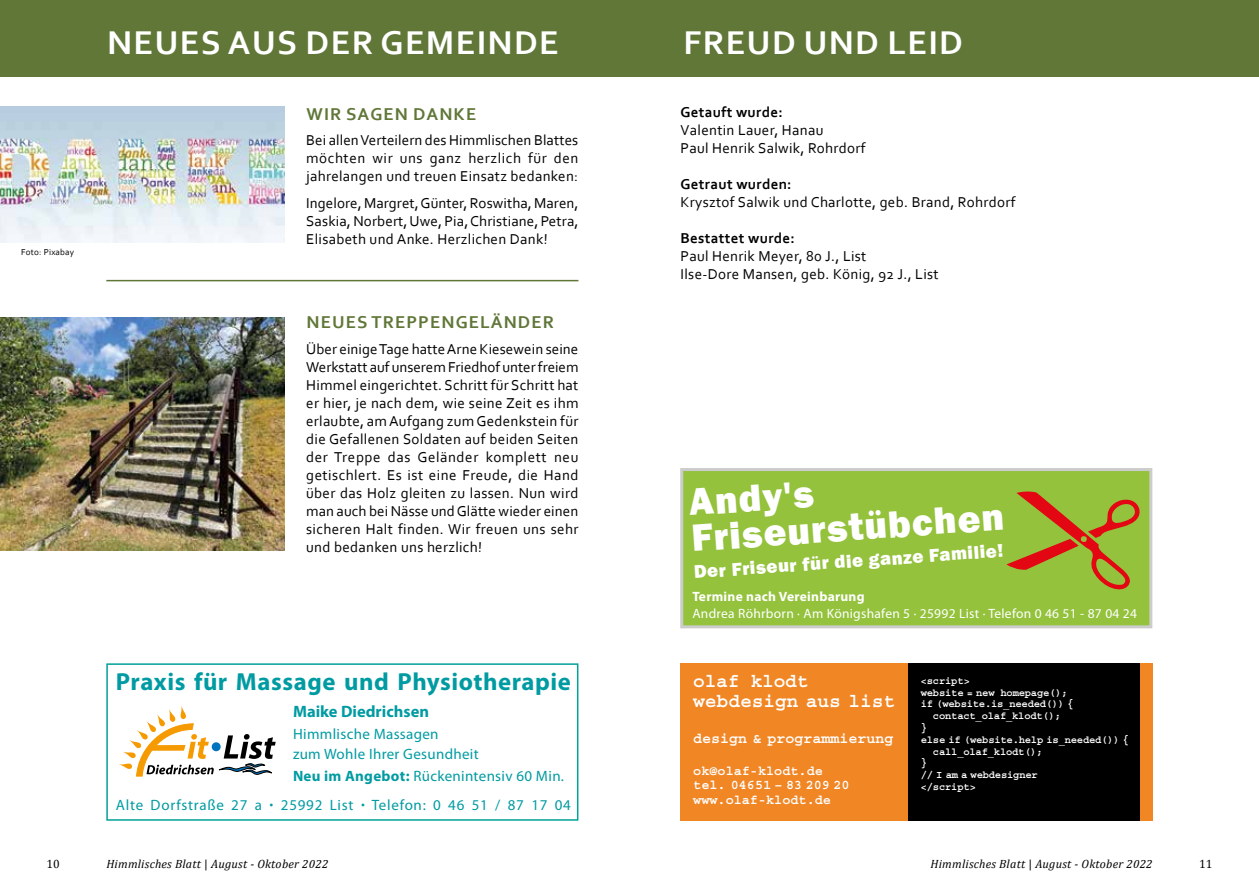
<style>
.page{position:relative;width:1259px;height:893px;background:#fff}
.page>*{position:absolute;margin:0;border:0;box-sizing:border-box;transform-origin:0 0}
.t1{font:800 39px/36px "Franklin Gothic";color:#fff}
.t2{font:700 34.5px "Corbel";letter-spacing:.04em;color:#fff}
.t3{font:700 24.75px "Myriad Pro";letter-spacing:.02em;color:#009ba2}
.t4{font:700 19.5px/19.5px "Courier";color:#fff}
.t5{font:800 18.9px "Franklin Gothic";color:#fff}
.t6{font:700 18px "Corbel";letter-spacing:.06em;color:#607738}
.t7{font:700 16.5px "Myriad Pro";color:#009ba2}
.t8{font:15px/18px "Corbel";letter-spacing:.02em;color:#000;text-align:justify}
.t9{font:15px/28.5px "Myriad Pro";letter-spacing:.05em;color:#009ba2}
.t10{font:700 15px "Corbel";letter-spacing:.02em;color:#000}
.t11{font:15px/19.5px "Myriad Pro";letter-spacing:.02em;color:#009ba2}
.t12{font:700 15px "Courier";color:#fff}
.t13{font:13.5px "Myriad Pro";letter-spacing:.02em;color:#fff}
.t14{font:700 13.5px/14.2px "Courier";color:#fff}
.t15{font:700 13.5px "Myriad Pro";letter-spacing:.02em;color:#fff}
.t16{font:italic 12px "Cambria";letter-spacing:.02em;color:#000}
.t17{font:12px "Cambria";color:#000}
.t18{font:700 10.5px "Courier";letter-spacing:-.02em;color:#fff}
.t19{font:9px "Corbel";letter-spacing:.02em;color:#000}
.s1{font-weight:700}
.s2{font-style:normal}
</style>
<div class="page">
<div style="left:0;top:0;width:629px;height:77px;background:#607738"></div>
<div style="left:629px;top:0;width:630px;height:77px;background:#607738"></div>
<hr style="left:106px;top:280px;width:472px;height:1px;background:#607738">
<div style="left:106px;top:663px;width:472px;height:158px;background:#fff;border:2px solid #00a196"></div>
<svg style="left:119px;top:706px;width:157px;height:71px"></svg>
<div style="left:680px;top:663px;width:472px;height:158px;background:#f18625"></div>
<div style="left:908px;top:663px;width:231px;height:158px;background:#000"></div>
<img style="left:0;top:318px;width:285px;height:233px">
<div style="left:680px;top:468px;width:472px;height:160px;background:#94c23d;border:3px solid #ccc"></div>
<svg style="left:1006px;top:491px;width:134px;height:99px"></svg>
<img style="left:0;top:106px;width:285px;height:136px">
<p class="t19" style="left:21px;top:247px;width:54px">Foto: Pixabay</p>
<h2 class="t2" style="left:107px;top:21px;width:453px">NEUES AUS DER GEMEINDE</h2>
<p class="t6" style="left:306px;top:103px;width:171px">WIR SAGEN DANKE</p>
<p class="t8" style="left:306px;top:131px;width:274px">Bei allen Verteilern des Himmlischen Blattes möchten wir uns ganz herzlich für den jahrelangen und treuen Einsatz bedanken:</p>
<p class="t8" style="left:306px;top:194px;width:274px">Ingelore, Margret, Günter, Roswitha, Maren, Saskia, Norbert, Uwe, Pia, Christiane, Petra, Elisabeth und Anke. Herzlichen Dank!</p>
<p class="t6" style="left:306px;top:311px;width:249px">NEUES TREPPENGELÄNDER</p>
<p class="t8" style="left:306px;top:339px;width:274px">Über einige Tage hatte Arne Kiesewein seine Werkstatt auf unserem Friedhof unter freiem Himmel eingerichtet. Schritt für Schritt hat er hier, je nach dem, wie seine Zeit es ihm erlaubte, am Aufgang zum Gedenkstein für die Gefallenen Soldaten auf beiden Seiten der Treppe das Geländer komplett neu getischlert. Es ist eine Freude, die Hand über das Holz gleiten zu lassen. Nun wird man auch bei Nässe und Glätte wieder einen sicheren Halt finden. Wir freuen uns sehr und bedanken uns herzlich!</p>
<h3 class="t3" style="left:116px;top:665px;width:456px">Praxis für Massage und Physiotherapie</h3>
<p class="t7" style="left:293px;top:700px;width:138px">Maike Diedrichsen</p>
<p class="t11" style="left:293px;top:724px;width:187px">Himmlische Massagen<br>zum Wohle Ihrer Gesundheit</p>
<p class="t9" style="left:116px;top:762px;width:456px;text-indent:177px"><span class="s1">Neu im Angebot:</span> Rückenintensiv 60 Min.<br>Alte Dorfstraße 27 a <span class="s1">·</span> 25992 List <span class="s1">·</span> Telefon: 0 46 51 / 87 17 04</p>
<h2 class="t2" style="left:683px;top:21px;width:281px">FREUD UND LEID</h2>
<p class="t10" style="left:680px;top:103px;width:104px">Getauft wurde:</p>
<p class="t8" style="left:680px;top:121px;width:187px">Valentin Lauer, Hanau<br>Paul Henrik Salwik, Rohrdorf</p>
<p class="t10" style="left:680px;top:175px;width:113px">Getraut wurden:</p>
<p class="t8" style="left:680px;top:193px;width:336px">Krysztof Salwik und Charlotte, geb. Brand, Rohrdorf</p>
<p class="t10" style="left:680px;top:229px;width:116px">Bestattet wurde:</p>
<p class="t8" style="left:680px;top:247px;width:260px">Paul Henrik Meyer, 80 J., List<br>Ilse-Dore Mansen, geb. König, 92 J., List</p>
<h1 class="t1" style="left:688px;top:484px;width:315px;rotate:-4deg">Andy's<br>Friseurstübchen</h1>
<p class="t5" style="left:693px;top:560px;width:311px;rotate:-4deg">Der Friseur für die ganze Familie!</p>
<p class="t15" style="left:692px;top:588px;width:174px">Termine nach Vereinbarung</p>
<p class="t13" style="left:692px;top:605px;width:446px">Andrea Röhrborn · Am Königshafen 5 · 25992 List · Telefon 0 46 51 - 87 04 24</p>
<h3 class="t4" style="left:693px;top:672px;width:203px">olaf klodt webdesign aus list</h3>
<p class="t12" style="left:693px;top:731px;width:202px">design &amp; programmierung</p>
<p class="t14" style="left:693px;top:764px;width:158px">ok@olaf-klodt.de tel. 04651 – 83 209 20 www.olaf-klodt.de</p>
<p class="t18" style="left:921px;top:675px;width:50px">&lt;script&gt;</p>
<p class="t18" style="left:921px;top:687px;width:148px">website = new homepage();</p>
<p class="t18" style="left:921px;top:699px;width:154px">if (website.is_needed()) {</p>
<p class="t18" style="left:933px;top:711px;width:130px">contact_olaf_klodt();</p>
<p class="t18" style="left:921px;top:722px;width:8px">}</p>
<p class="t18" style="left:921px;top:734px;width:210px">else if (website.help is_needed()) {</p>
<p class="t18" style="left:933px;top:746px;width:111px">call_olaf_klodt();</p>
<p class="t18" style="left:921px;top:758px;width:8px">}</p>
<p class="t18" style="left:921px;top:770px;width:118px">// I am a webdesigner</p>
<p class="t18" style="left:921px;top:781px;width:57px">&lt;/script&gt;</p>
<p class="t17" style="left:46px;top:857px;width:15px">10</p>
<p class="t16" style="left:106px;top:856px;width:224px">Himmlisches Blatt <span class="s2">|</span> August - Oktober 2022</p>
<p class="t16" style="left:930px;top:856px;width:224px">Himmlisches Blatt <span class="s2">|</span> August - Oktober 2022</p>
<p class="t17" style="left:1199px;top:857px;width:15px">11</p>
</div>
